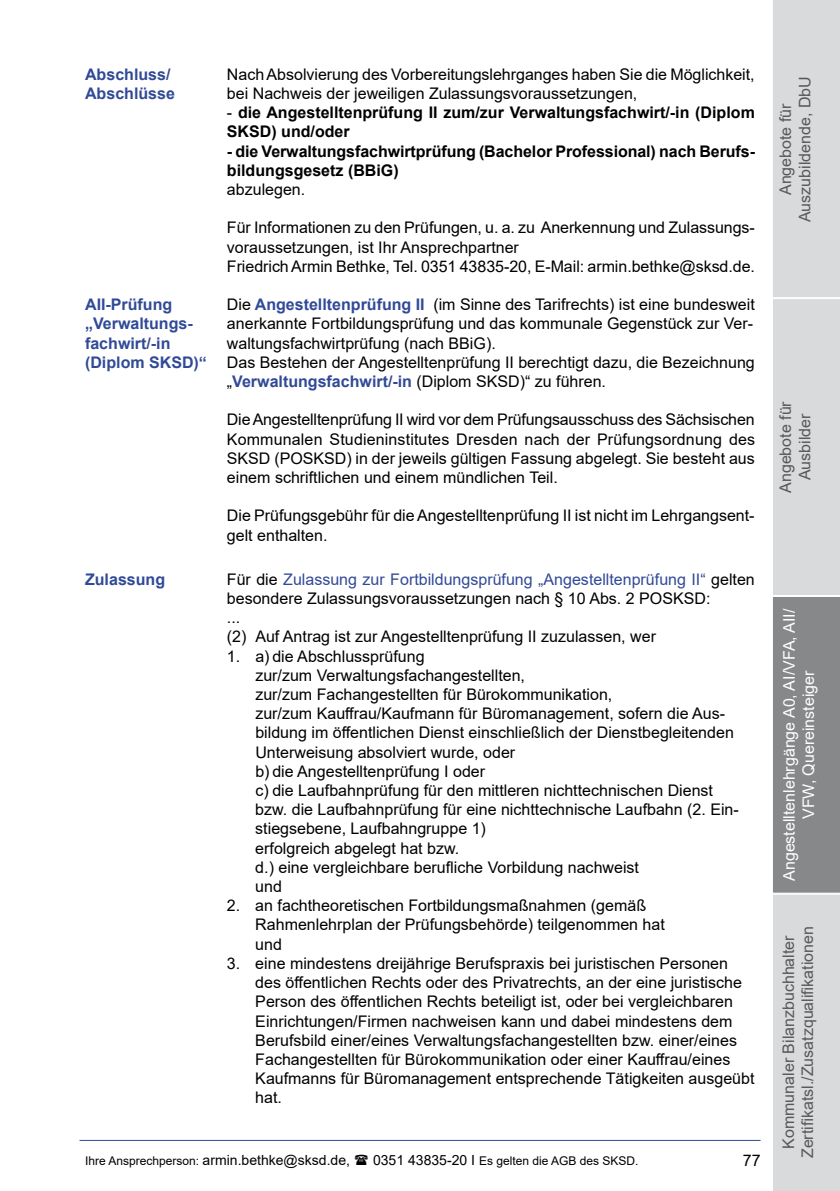
<style>
.page{position:relative;width:840px;height:1191px;background:#fff}
.page>*{position:absolute;margin:0;border:0;box-sizing:border-box;transform-origin:0 0}
.t1{font:16px/19.2px "Arial";color:#000}
.t2{font:700 16px/19.2px "Arial";color:#000}
.t3{font:16px/19.2px "Arial";color:#58585a;text-align:center}
.t4{font:700 16px "Arial";color:#314a97}
.t5{font:16px/19.2px "Arial";color:#fff;text-align:center}
.t6{font:14px "Arial";color:#000}
.t7{font:12px "Arial";color:#000}
.s1{font-weight:400}
.s2{font-weight:700;color:#314a97}
.s3{color:#314a97}
.s4{font-size:12px}
.s5{font-size:14px}
</style>
<div class="page">
<hr style="left:79px;top:1140px;width:681px;height:1px;background:#314a97">
<svg style="left:773px;top:0;width:66px;height:1191px;background:#c4c5c7"></svg>
<p class="t4" style="left:85px;top:63px;width:87px">Abschluss/</p>
<p class="t1" style="left:227px;top:64px;width:529px">Nach Absolvierung des Vorbereitungslehrganges haben Sie die Möglichkeit,</p>
<p class="t4" style="left:85px;top:82px;width:91px">Abschlüsse</p>
<p class="t1" style="left:227px;top:84px;width:411px">bei Nachweis der jeweiligen Zulassungsvoraussetzungen,</p>
<p class="t2" style="left:227px;top:103px;width:529px"><span class="s1">-</span> die Angestelltenprüfung II zum/zur Verwaltungsfachwirt/-in (Diplom<br>SKSD) und/oder</p>
<p class="t2" style="left:227px;top:141px;width:529px">- die Verwaltungsfachwirtprüfung (Bachelor Professional) nach Berufs&shy;bildungsgesetz (BBiG)</p>
<p class="t1" style="left:227px;top:180px;width:80px">abzulegen.</p>
<p class="t1" style="left:227px;top:218px;width:529px">Für Informationen zu den Prüfungen, u. a. zu Anerkennung und Zulassungs&shy;voraussetzungen, ist Ihr Ansprechpartner<br>Friedrich Armin Bethke, Tel. 0351 43835-20, E-Mail: armin.bethke@sksd.de.</p>
<p class="t4" style="left:85px;top:293px;width:89px">AII-Prüfung</p>
<p class="t1" style="left:227px;top:295px;width:529px">Die <span class="s2">Angestelltenprüfung II</span> (im Sinne des Tarifrechts) ist eine bundesweit</p>
<p class="t4" style="left:85px;top:312px;width:109px">„Verwaltungs-</p>
<p class="t1" style="left:227px;top:314px;width:527px">anerkannte Fortbildungsprüfung und das kommunale Gegenstück zur Ver-</p>
<p class="t4" style="left:85px;top:332px;width:87px">fachwirt/-in</p>
<p class="t1" style="left:227px;top:333px;width:270px">waltungsfachwirtprüfung (nach BBiG).</p>
<p class="t1" style="left:85px;top:352px;width:671px"><span class="s2">(Diplom SKSD)“</span> Das Bestehen der Angestelltenprüfung II berechtigt dazu, die Bezeichnung</p>
<p class="t1" style="left:227px;top:372px;width:380px">„<span class="s2">Verwaltungsfachwirt/-in</span> (Diplom SKSD)“ zu führen.</p>
<p class="t1" style="left:227px;top:410px;width:529px;text-align:justify">Die Angestelltenprüfung II wird vor dem Prüfungsausschuss des Sächsischen Kommunalen Studieninstitutes Dresden nach der Prüfungsordnung des SKSD (POSKSD) in der jeweils gültigen Fassung abgelegt. Sie besteht aus einem schriftlichen und einem mündlichen Teil.</p>
<p class="t1" style="left:227px;top:506px;width:529px">Die Prüfungsgebühr für die Angestelltenprüfung II ist nicht im Lehrgangsent&shy;gelt enthalten.</p>
<p class="t4" style="left:85px;top:568px;width:82px">Zulassung</p>
<p class="t1" style="left:227px;top:569px;width:529px">Für die <span class="s3">Zulassung zur Fortbildungsprüfung „Angestelltenprüfung II“</span> gelten besondere Zulassungsvoraussetzungen nach § 10 Abs. 2 POSKSD:<br>...<br>(2) Auf Antrag ist zur Angestelltenprüfung II zuzulassen, wer</p>
<p class="t1" style="left:255px;top:646px;width:484px;text-indent:-28px">1. a) die Abschlussprüfung<br>zur/zum Verwaltungsfachangestellten,<br>zur/zum Fachangestellten für Bürokommunikation,<br>zur/zum Kauffrau/Kaufmann für Büromanagement, sofern die Aus&shy;bildung im öffentlichen Dienst einschließlich der Dienstbegleitenden Unterweisung absolviert wurde, oder<br>b) die Angestelltenprüfung I oder<br>c) die Laufbahnprüfung für den mittleren nichttechnischen Dienst bzw. die Laufbahnprüfung für eine nichttechnische Laufbahn (2. Ein&shy;stiegsebene, Laufbahngruppe 1)<br>erfolgreich abgelegt hat bzw.<br>d.) eine vergleichbare berufliche Vorbildung nachweist<br>und</p>
<p class="t1" style="left:255px;top:896px;width:411px;text-indent:-28px">2. an fachtheoretischen Fortbildungsmaßnahmen (gemäß<br>Rahmenlehrplan der Prüfungsbehörde) teilgenommen hat und</p>
<p class="t1" style="left:255px;top:953px;width:500px;text-indent:-28px">3. eine mindestens dreijährige Berufspraxis bei juristischen Personen des öffentlichen Rechts oder des Privatrechts, an der eine juristische Person des öffentlichen Rechts beteiligt ist, oder bei vergleichbaren Einrichtungen/Firmen nachweisen kann und dabei mindestens dem Berufsbild einer/eines Verwaltungsfachangestellten bzw. einer/eines Fachangestellten für Bürokommunikation oder einer Kauffrau/eines Kaufmanns für Büromanagement entsprechende Tätigkeiten ausgeübt hat.</p>
<p class="t6" style="left:85px;top:1150px;width:266px"><span class="s4">Ihre Ansprechperson:</span> armin.bethke@sksd.de,</p>
<p class="t7" style="left:373px;top:1152px;width:267px"><span class="s5">0351 43835-20 I</span> Es gelten die AGB des SKSD.</p>
<p class="t1" style="left:742px;top:1150px;width:19px">77</p>
<p class="t3" style="left:775px;top:222px;width:147px;rotate:-90deg">Angebote für<br>Auszubildende, DbU</p>
<p class="t3" style="left:775px;top:493px;width:93px;rotate:-90deg">Angebote für<br>Ausbilder</p>
<p class="t5" style="left:779px;top:881px;width:274px;rotate:-90deg">Angestelltenlehrgänge A0, AI/VFA, AII/<br>VFW, Quereinsteiger</p>
<p class="t3" style="left:778px;top:1158px;width:234px;rotate:-90deg">Kommunaler Bilanzbuchhalter<br>Zertifikatsl./Zusatzqualifikationen</p>
</div>
